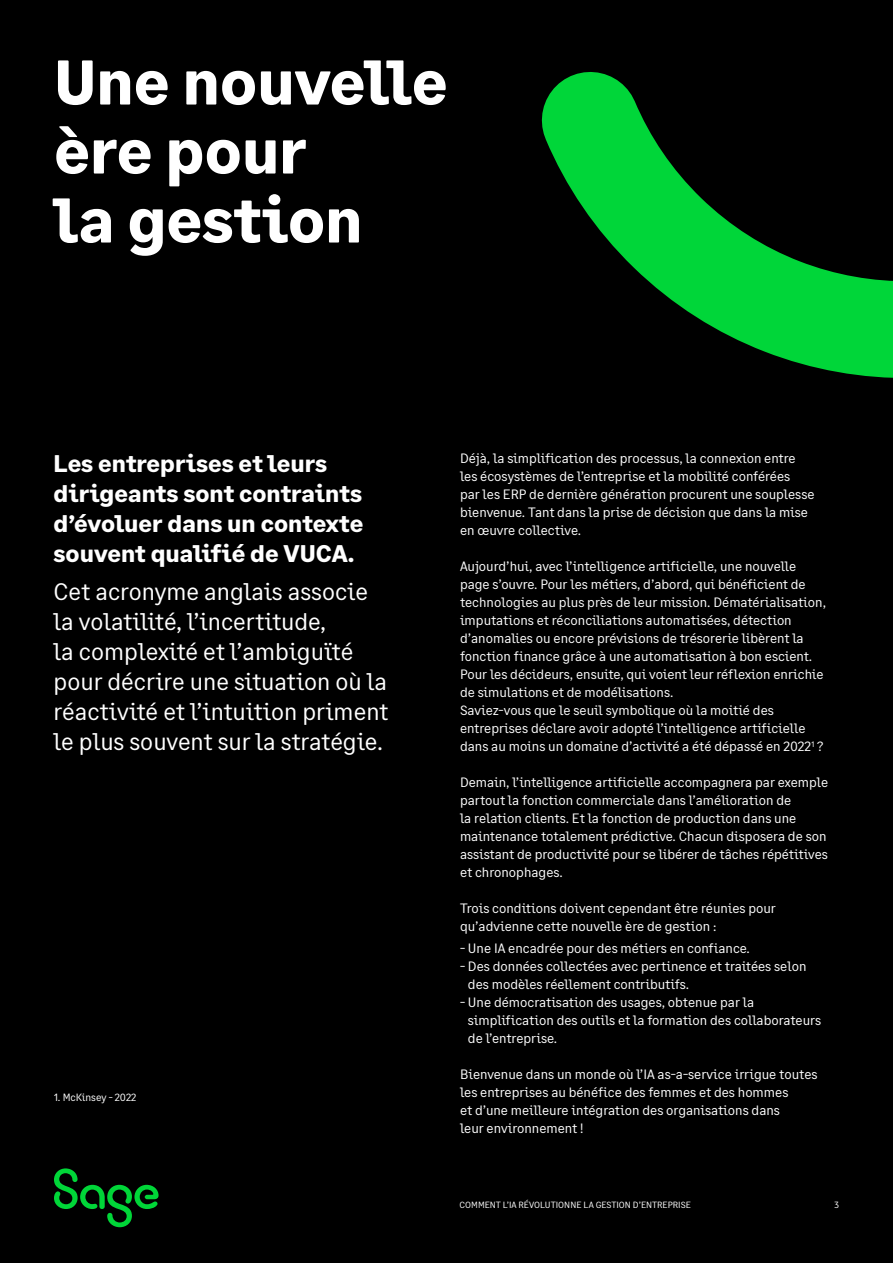
<style>
.page{position:relative;width:893px;height:1263px;background:#000}
.page>*{position:absolute;margin:0;border:0;box-sizing:border-box;transform-origin:0 0}
.t1{font:700 63px/69px "Sage Text";color:#fff}
.t2{font:24px/30px "Sage Text";color:#fff}
.t3{font:700 24px/30px "Sage Text";color:#fff}
.t4{font:13.5px/18px "Sage Text";color:#fff}
.t5{font:10.5px "Sage Text";color:#fff}
.t6{font:9px "Sage Text";color:#fff}
</style>
<div class="page">
<svg style="left:541px;top:72px;width:352px;height:306px"></svg>
<svg style="left:54px;top:1168px;width:105px;height:59px"></svg>
<h1 class="t1" style="left:54px;top:49px;width:395px">Une nouvelle ère pour<br>la gestion</h1>
<h2 class="t3" style="left:54px;top:449px;width:311px">Les entreprises et leurs dirigeants sont contraints d’évoluer dans un contexte souvent qualifié de VUCA.</h2>
<h2 class="t2" style="left:54px;top:577px;width:336px">Cet acronyme anglais associe la volatilité, l’incertitude,<br>la complexité et l’ambiguïté pour décrire une situation où la réactivité et l’intuition priment le plus souvent sur la stratégie.</h2>
<p class="t5" style="left:54px;top:1091px;width:84px">1. McKinsey - 2022</p>
<p class="t4" style="left:460px;top:450px;width:356px">Déjà, la simplification des processus, la connexion entre les écosystèmes de l’entreprise et la mobilité conférées<br>par les ERP de dernière génération procurent une souplesse bienvenue. Tant dans la prise de décision que dans la mise en œuvre collective.</p>
<p class="t4" style="left:460px;top:558px;width:368px">Aujourd’hui, avec l’intelligence artificielle, une nouvelle page s’ouvre. Pour les métiers, d’abord, qui bénéficient de technologies au plus près de leur mission. Dématérialisation, imputations et réconciliations automatisées, détection d’anomalies ou encore prévisions de trésorerie libèrent la fonction finance grâce à une automatisation à bon escient.<br>Pour les décideurs, ensuite, qui voient leur réflexion enrichie de simulations et de modélisations.<br>Saviez-vous que le seuil symbolique où la moitié des entreprises déclare avoir adopté l’intelligence artificielle dans au moins un domaine d’activité a été dépassé en 2022<sup>1</sup> ?</p>
<p class="t4" style="left:460px;top:774px;width:370px">Demain, l’intelligence artificielle accompagnera par exemple partout la fonction commerciale dans l’amélioration de<br>la relation clients. Et la fonction de production dans une maintenance totalement prédictive. Chacun disposera de son assistant de productivité pour se libérer de tâches répétitives et chronophages.</p>
<p class="t4" style="left:460px;top:900px;width:317px">Trois conditions doivent cependant être réunies pour qu’advienne cette nouvelle ère de gestion :</p>
<p class="t4" style="left:460px;top:940px;width:291px">- Une IA encadrée pour des métiers en confiance.</p>
<p class="t4" style="left:468px;top:958px;width:340px;text-indent:-8px">- Des données collectées avec pertinence et traitées selon des modèles réellement contributifs.</p>
<p class="t4" style="left:468px;top:994px;width:355px;text-indent:-8px">- Une démocratisation des usages, obtenue par la simplification des outils et la formation des collaborateurs de l’entreprise.</p>
<p class="t4" style="left:460px;top:1066px;width:359px">Bienvenue dans un monde où l’IA as-a-service irrigue toutes les entreprises au bénéfice des femmes et des hommes<br>et d’une meilleure intégration des organisations dans<br>leur environnement !</p>
<p class="t6" style="left:460px;top:1200px;width:233px">COMMENT L’IA RÉVOLUTIONNE LA GESTION D’ENTREPRISE</p>
<p class="t6" style="left:834px;top:1200px;width:6px">3</p>
</div>
